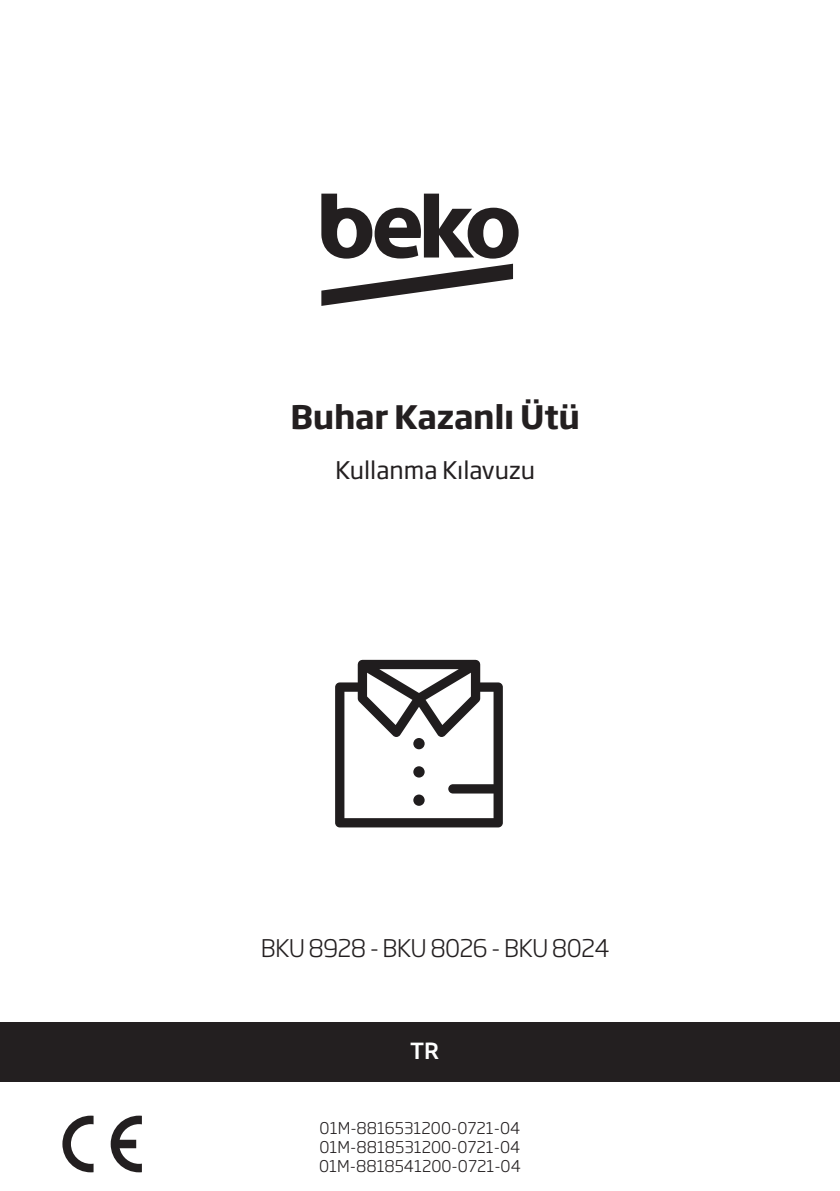
<style>
.page{position:relative;width:840px;height:1191px;background:#fff}
.page>*{position:absolute;margin:0;border:0;box-sizing:border-box;transform-origin:0 0}
.Ürün_Adı{font:700 32px "Soho Gothic Pro";letter-spacing:-.01em;color:#231f20}
.Model_Kodu{font:300 24px "Soho Gothic Pro";letter-spacing:-.03em;color:#231f20}
.Kullanma_Kılavuzu{font:24px "Soho Gothic Pro";color:#231f20}
.Dil_kodları{font:500 22px "Soho Gothic Pro";color:#fff}
.Kilavuz_takip_kodu{font:300 16px "Soho Gothic Pro";color:#231f20}
</style>
<div class="page">
<svg style="left:62px;top:1115px;width:31px;height:57px"></svg>
<svg style="left:111px;top:1115px;width:31px;height:57px"></svg>
<div style="left:0;top:1022px;width:839px;height:59px;background:#231f20"></div>
<svg style="left:321px;top:194px;width:197px;height:112px"></svg>
<svg style="left:335px;top:660px;width:167px;height:167px"></svg>
<div style="left:413px;top:738px;width:11px;height:11px;background:#201d1e;border-radius:50%"></div>
<div style="left:413px;top:766px;width:11px;height:11px;background:#201d1e;border-radius:50%"></div>
<div style="left:413px;top:794px;width:11px;height:12px;background:#201d1e;border-radius:50%"></div>
<p class="Ürün_Adı" style="left:290px;top:391px;width:291px">Buhar Kazanlı Ütü</p>
<p class="Kullanma_Kılavuzu" style="left:335px;top:451px;width:201px">Kullanma Kılavuzu</p>
<p class="Model_Kodu" style="left:260px;top:929px;width:350px">BKU 8928 - BKU 8026 - BKU 8024</p>
<p class="Dil_kodları" style="left:410px;top:1033px;width:30px">TR</p>
<p class="Kilavuz_takip_kodu" style="left:319px;top:1115px;width:202px">01M-8816531200-0721-04</p>
<p class="Kilavuz_takip_kodu" style="left:319px;top:1134px;width:202px">01M-8818531200-0721-04</p>
<p class="Kilavuz_takip_kodu" style="left:319px;top:1154px;width:203px">01M-8818541200-0721-04</p>
</div>
